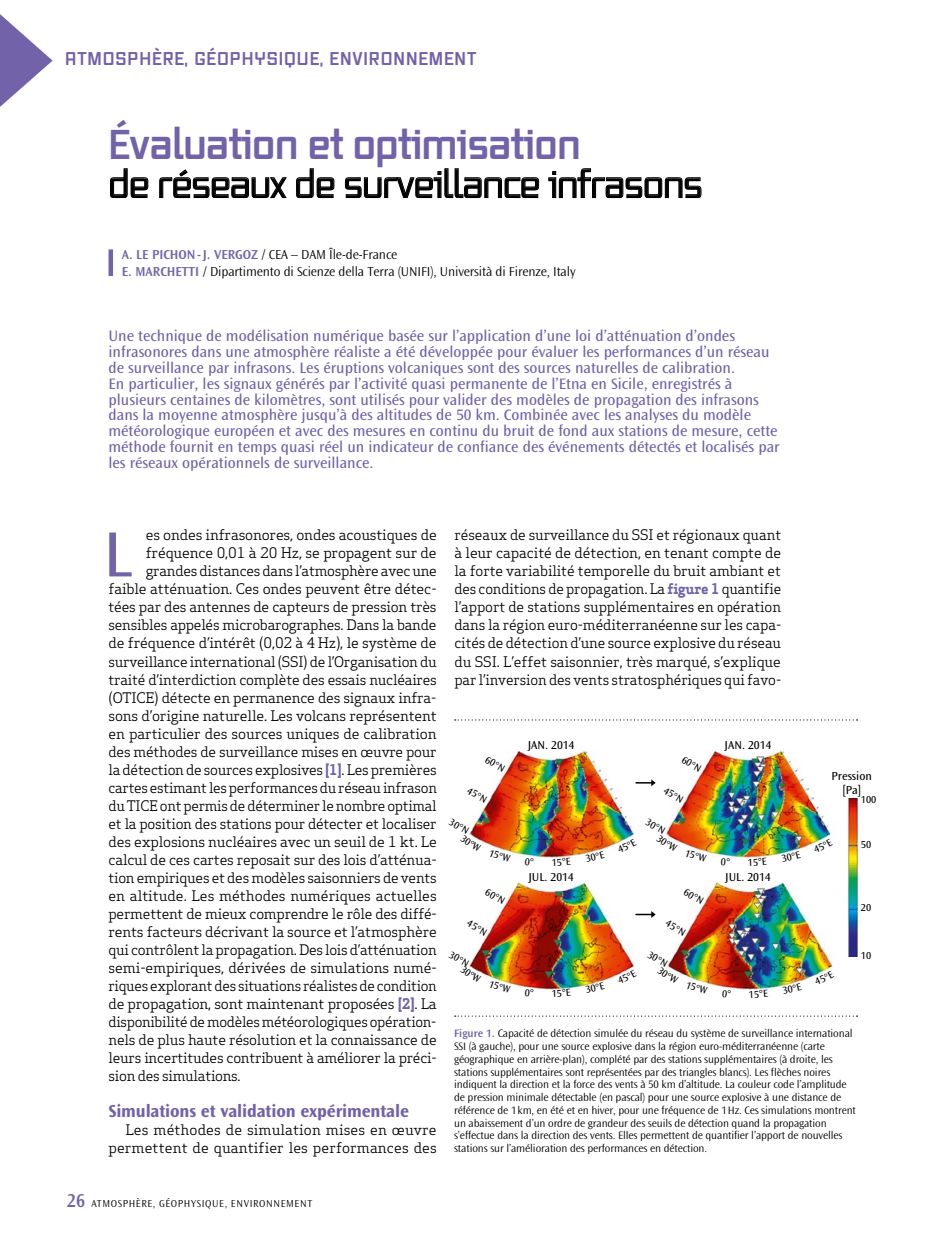
<style>
.page{position:relative;width:936px;height:1234px;background:#fff}
.page>*{position:absolute;margin:0;border:0;box-sizing:border-box;transform-origin:0 0}
.t1{font:66.45px "Ocean Sans Std";color:#7162a9}
.t2{font:700 40.5px "Vox";letter-spacing:-.01em;color:#7162a9}
.t3{font:36px "Vox";letter-spacing:-.01em;color:#000}
.t4{font:700 18px "Vox";letter-spacing:.05em;color:#7162a9}
.t5{font:700 18px "Ocean Sans Std";letter-spacing:-.01em;color:#7162a9}
.t6{font:15.75px/15.8px "Ocean Sans Std";color:#7162a9}
.t7{font:14.25px/18px "Apex Serif";letter-spacing:-.02em;color:#000;text-align:justify}
.t8{font:14.25px/18px "Apex Serif";letter-spacing:.005em;color:#000;text-align:right}
.t9{font:300 13.5px/16.5px "Ocean Sans Std";letter-spacing:-.01em;color:#000}
.t10{font:12px/13.5px "Ocean Sans Std";color:#000;text-align:center}
.t11{font:300 11.25px/12.8px "Ocean Sans Std";letter-spacing:-.01em;color:#000}
.t12{font:10.5px "Ocean Sans Std";color:#000}
.t13{font:300 10.5px "Ocean Sans Std";letter-spacing:.06em;color:#000}
.s1{font-weight:600;color:#7162a9}
.s2{font-weight:700;color:#7162a9}
.s3{font-weight:600;font-size:19.5px;color:#7162a9}
</style>
<div class="page">
<svg style="left:0;top:14px;width:53px;height:93px"></svg>
<svg style="left:110px;top:168px;width:38px;height:30px"></svg>
<svg style="left:159px;top:169px;width:128px;height:29px"></svg>
<svg style="left:296px;top:168px;width:38px;height:30px"></svg>
<svg style="left:345px;top:168px;width:194px;height:30px"></svg>
<svg style="left:548px;top:168px;width:153px;height:30px"></svg>
<div style="left:108px;top:249px;width:5px;height:27px;background:#7162a9"></div>
<svg style="left:454px;top:1015px;width:403px;height:1px"></svg>
<svg style="left:454px;top:719px;width:403px;height:1px"></svg>
<img style="left:469px;top:750px;width:364px;height:240px">
<img style="left:848px;top:798px;width:9px;height:157px">
<svg style="left:636px;top:779px;width:19px;height:7px"></svg>
<svg style="left:636px;top:910px;width:19px;height:7px"></svg>
<svg style="left:469px;top:834px;width:12px;height:17px"></svg>
<svg style="left:488px;top:849px;width:22px;height:12px"></svg>
<svg style="left:525px;top:857px;width:9px;height:7px"></svg>
<svg style="left:552px;top:857px;width:18px;height:8px"></svg>
<svg style="left:585px;top:851px;width:20px;height:11px"></svg>
<svg style="left:617px;top:838px;width:20px;height:14px"></svg>
<svg style="left:656px;top:834px;width:21px;height:17px"></svg>
<svg style="left:684px;top:849px;width:22px;height:12px"></svg>
<svg style="left:721px;top:857px;width:8px;height:7px"></svg>
<svg style="left:748px;top:857px;width:18px;height:8px"></svg>
<svg style="left:781px;top:851px;width:20px;height:11px"></svg>
<svg style="left:813px;top:838px;width:20px;height:14px"></svg>
<svg style="left:469px;top:965px;width:12px;height:17px"></svg>
<svg style="left:488px;top:980px;width:22px;height:10px"></svg>
<svg style="left:525px;top:988px;width:9px;height:2px"></svg>
<svg style="left:552px;top:988px;width:18px;height:2px"></svg>
<svg style="left:585px;top:981px;width:20px;height:9px"></svg>
<svg style="left:617px;top:969px;width:20px;height:14px"></svg>
<svg style="left:657px;top:966px;width:21px;height:17px"></svg>
<svg style="left:685px;top:981px;width:22px;height:9px"></svg>
<svg style="left:749px;top:989px;width:18px;height:1px"></svg>
<svg style="left:782px;top:983px;width:20px;height:7px"></svg>
<svg style="left:814px;top:970px;width:19px;height:14px"></svg>
<p class="t4" style="left:65px;top:46px;width:412px">ATMOSPHÈRE, GÉOPHYSIQUE, ENVIRONNEMENT</p>
<h2 class="t2" style="left:108px;top:116px;width:473px">Évaluation et optimisation</h2>
<h3 class="t3" style="left:108px;top:161px;width:595px">de réseaux de surveillance infrasons</h3>
<p class="t9" style="left:122px;top:246px;width:455px"><span class="s1">A. LE PICHON-J. VERGOZ</span> / CEA – DAM Île-de-France<br><span class="s1">E. MARCHETTI</span> / Dipartimento di Scienze della Terra (UNIFI), Università di Firenze, Italy</p>
<p class="t6" style="left:108px;top:328px;width:672px">Une technique de modélisation numérique basée sur l’application d’une loi d’atténuation d’ondes infrasonores dans une atmosphère réaliste a été développée pour évaluer les performances d’un réseau de surveillance par infrasons. Les éruptions volcaniques sont des sources naturelles de calibration.<br>En particulier, les signaux générés par l’activité quasi permanente de l’Etna en Sicile, enregistrés à plusieurs centaines de kilomètres, sont utilisés pour valider des modèles de propagation des infrasons dans la moyenne atmosphère jusqu’à des altitudes de 50 km. Combinée avec les analyses du modèle météorologique européen et avec des mesures en continu du bruit de fond aux stations de mesure, cette méthode fournit en temps quasi réel un indicateur de confiance des événements détectés et localisés par les réseaux opérationnels de surveillance.</p>
<p class="t7" style="left:146px;top:526px;width:293px">es ondes infrasonores, ondes acoustiques de</p>
<p class="t7" style="left:146px;top:544px;width:292px">fréquence 0,01 à 20 Hz, se propagent sur de</p>
<p class="t7" style="left:146px;top:562px;width:293px">grandes distances dans l’atmosphère avec une</p>
<p class="t7" style="left:108px;top:580px;width:330px">faible atténuation. Ces ondes peuvent être détec-</p>
<p class="t7" style="left:108px;top:598px;width:329px">tées par des antennes de capteurs de pression très</p>
<p class="t7" style="left:108px;top:616px;width:329px">sensibles appelés microbarographes. Dans la bande</p>
<p class="t7" style="left:108px;top:634px;width:330px">de fréquence d’intérêt (0,02 à 4 Hz), le système de</p>
<p class="t7" style="left:108px;top:652px;width:330px">surveillance international (SSI) de l’Organisation du</p>
<p class="t7" style="left:108px;top:670px;width:330px">traité d’interdiction complète des essais nucléaires</p>
<p class="t7" style="left:108px;top:688px;width:329px">(OTICE) détecte en permanence des signaux infra-</p>
<p class="t7" style="left:108px;top:706px;width:330px">sons d’origine naturelle. Les volcans représentent</p>
<p class="t7" style="left:108px;top:724px;width:329px">en particulier des sources uniques de calibration</p>
<p class="t7" style="left:108px;top:742px;width:330px">des méthodes de surveillance mises en œuvre pour</p>
<p class="t7" style="left:108px;top:760px;width:330px">la détection de sources explosives <span class="s2">[1]</span>. Les premières</p>
<p class="t7" style="left:108px;top:778px;width:330px">cartes estimant les performances du réseau infrason</p>
<p class="t7" style="left:108px;top:796px;width:330px">du TICE ont permis de déterminer le nombre optimal</p>
<p class="t7" style="left:108px;top:814px;width:330px">et la position des stations pour détecter et localiser</p>
<p class="t7" style="left:108px;top:832px;width:330px">des explosions nucléaires avec un seuil de 1 kt. Le</p>
<p class="t7" style="left:108px;top:850px;width:330px">calcul de ces cartes reposait sur des lois d’atténua-</p>
<p class="t7" style="left:108px;top:868px;width:330px">tion empiriques et des modèles saisonniers de vents</p>
<p class="t7" style="left:108px;top:886px;width:330px">en altitude. Les méthodes numériques actuelles</p>
<p class="t7" style="left:108px;top:904px;width:330px">permettent de mieux comprendre le rôle des diffé-</p>
<p class="t7" style="left:108px;top:922px;width:330px">rents facteurs décrivant la source et l’atmosphère</p>
<p class="t7" style="left:108px;top:940px;width:330px">qui contrôlent la propagation. Des lois d’atténuation</p>
<p class="t7" style="left:108px;top:958px;width:330px">semi-empiriques, dérivées de simulations numé-</p>
<p class="t7" style="left:108px;top:976px;width:330px">riques explorant des situations réalistes de condition</p>
<p class="t7" style="left:108px;top:994px;width:330px">de propagation, sont maintenant proposées <span class="s2">[2]</span>. La</p>
<p class="t7" style="left:108px;top:1012px;width:329px">disponibilité de modèles météorologiques opération-</p>
<p class="t7" style="left:108px;top:1030px;width:330px">nels de plus haute résolution et la connaissance de</p>
<p class="t7" style="left:108px;top:1048px;width:330px">leurs incertitudes contribuent à améliorer la préci-</p>
<p class="t7" style="left:108px;top:1066px;width:134px">sion des simulations.</p>
<p class="t5" style="left:108px;top:1100px;width:302px">Simulations et validation expérimentale</p>
<p class="t8" style="left:108px;top:1120px;width:330px">Les méthodes de simulation mises en œuvre permettent de quantifier les performances des</p>
<h1 class="t1" style="left:103px;top:517px;width:30px">L</h1>
<p class="t7" style="left:454px;top:526px;width:328px">réseaux de surveillance du SSI et régionaux quant à leur capacité de détection, en tenant compte de la forte variabilité temporelle du bruit ambiant et des conditions de propagation. La <span class="s2">figure 1</span> quantifie l’apport de stations supplémentaires en opération dans la région euro-méditerranéenne sur les capa&shy;cités de détection d’une source explosive du réseau du SSI. L’effet saisonnier, très marqué, s’explique par l’inversion des vents stratosphériques qui favo-</p>
<p class="t10" style="left:527px;top:738px;width:48px">JAN. 2014</p>
<p class="t10" style="left:724px;top:738px;width:48px">JAN. 2014</p>
<p class="t12" style="left:489px;top:753px;width:23px;rotate:30deg">60°N</p>
<p class="t12" style="left:471px;top:784px;width:23px;rotate:30deg">45°N</p>
<p class="t12" style="left:453px;top:815px;width:23px;rotate:30deg">30°N</p>
<p class="t12" style="left:685px;top:753px;width:23px;rotate:30deg">60°N</p>
<p class="t12" style="left:667px;top:784px;width:23px;rotate:30deg">45°N</p>
<p class="t12" style="left:649px;top:815px;width:23px;rotate:30deg">30°N</p>
<p class="t10" style="left:831px;top:769px;width:42px">Pression [Pa]</p>
<p class="t12" style="left:860px;top:793px;width:17px">100</p>
<p class="t12" style="left:860px;top:838px;width:12px">50</p>
<p class="t10" style="left:528px;top:870px;width:47px">JUL. 2014</p>
<p class="t10" style="left:725px;top:870px;width:47px">JUL. 2014</p>
<p class="t12" style="left:489px;top:886px;width:23px;rotate:30deg">60°N</p>
<p class="t12" style="left:471px;top:917px;width:23px;rotate:30deg">45°N</p>
<p class="t12" style="left:453px;top:948px;width:23px;rotate:30deg">30°N</p>
<p class="t12" style="left:687px;top:886px;width:23px;rotate:30deg">60°N</p>
<p class="t12" style="left:669px;top:917px;width:23px;rotate:30deg">45°N</p>
<p class="t12" style="left:651px;top:948px;width:23px;rotate:30deg">30°N</p>
<p class="t12" style="left:860px;top:901px;width:12px">20</p>
<p class="t12" style="left:860px;top:949px;width:12px">10</p>
<p class="t11" style="left:454px;top:1027px;width:403px"><span class="s1">Figure 1.</span> Capacité de détection simulée du réseau du système de surveillance international SSI (à gauche), pour une source explosive dans la région euro-méditerranéenne (carte géographique en arrière-plan), complété par des stations supplémentaires (à droite, les stations supplémentaires sont représentées par des triangles blancs). Les flèches noires indiquent la direction et la force des vents à 50 km d’altitude. La couleur code l’amplitude de pression minimale détectable (en pascal) pour une source explosive à une distance de référence de 1km, en été et en hiver, pour une fréquence de 1Hz. Ces simulations montrent un abaissement d’un ordre de grandeur des seuils de détection quand la propagation s’effectue dans la direction des vents. Elles permettent de quantifier l’apport de nouvelles stations sur l’amélioration des performances en détection.</p>
<p class="t13" style="left:67px;top:1197px;width:247px"><span class="s3">26</span> ATMOSPHÈRE, GÉOPHYSIQUE, ENVIRONNEMENT</p>
</div>
